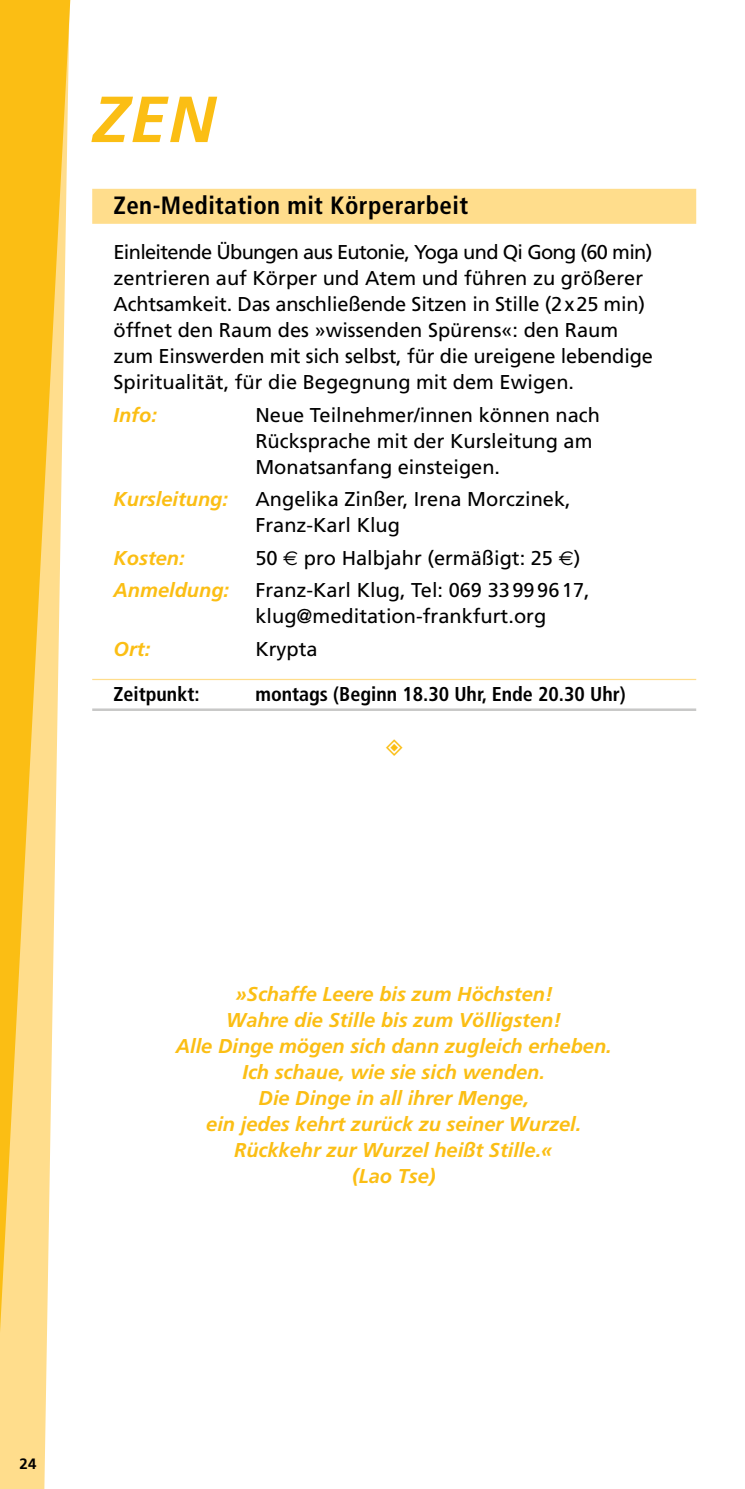
<style>
.page{position:relative;width:745px;height:1489px;background:#fff}
.page>*{position:absolute;margin:0;border:0;box-sizing:border-box;transform-origin:0 0}
.medi_rubrik{font:italic 700 65px "Frutiger";color:#fbbe14}
.medi_kurs_Überschrif{font:700 condensed 25px "Frutiger";letter-spacing:.015em;color:#000}
.medi__einleitungs_Fl{font:20px/26px "Frutiger";letter-spacing:-.01em;color:#000}
.medi_2012_infotext{font:20px/26px "Frutiger";color:#000}
._2016_meditext_zitat{font:italic 700 20px "Frutiger";color:#fbbe14}
.medi_2012_zeitpunkt{font:700 condensed 20px "Frutiger";color:#000}
.medi_2012_infotext-2{font:italic 700 20px "Frutiger";color:#fbbe14}
.t1{font:700 15px "Frutiger";color:#000}
.s1{font-family:"Euro Sans"}
</style>
<div class="page">
<div style="left:92px;top:189px;width:603px;height:35px;background:#ffdd8c"></div>
<hr style="left:92px;top:678px;width:603px;height:2px;background:#ffdd8c">
<hr style="left:92px;top:708px;width:603px;height:3px;background:#c8c8c7">
<svg style="left:0;top:0;width:71px;height:1488px"></svg>
<p class="medi_rubrik" style="left:92px;top:81px;width:125px">ZEN</p>
<p class="medi_kurs_Überschrif" style="left:113px;top:190px;width:356px">Zen-Meditation mit Körperarbeit</p>
<p class="medi__einleitungs_Fl" style="left:113px;top:239px;width:540px">Einleitende Übungen aus Eutonie, Yoga und Qi Gong (60 min) zentrieren auf Körper und Atem und führen zu größerer Achtsamkeit. Das anschließende Sitzen in Stille (2x25 min) öffnet den Raum des »wissenden Spürens«: den Raum zum Einswerden mit sich selbst, für die ureigene lebendige Spiritualität, für die Begegnung mit dem Ewigen.</p>
<p class="medi_2012_infotext-2" style="left:113px;top:403px;width:45px">Info:</p>
<p class="medi_2012_infotext" style="left:255px;top:401px;width:346px">Neue Teilnehmer/innen können nach<br>Rücksprache mit der Kursleitung am<br>Monatsanfang einsteigen.</p>
<p class="medi_2012_infotext-2" style="left:113px;top:487px;width:116px">Kursleitung:</p>
<p class="medi_2012_infotext" style="left:255px;top:486px;width:316px">Angelika Zinßer, Irena Morczinek,<br>Franz-Karl Klug</p>
<p class="medi_2012_infotext-2" style="left:113px;top:546px;width:73px">Kosten:</p>
<p class="medi_2012_infotext" style="left:255px;top:544px;width:326px">50 <span class="s1">€</span> pro Halbjahr (ermäßigt: 25 <span class="s1">€</span>)</p>
<p class="medi_2012_infotext-2" style="left:113px;top:578px;width:117px">Anmeldung:</p>
<p class="medi_2012_infotext" style="left:255px;top:577px;width:335px">Franz-Karl Klug, Tel: 069 33999617, klug@meditation-frankfurt.org</p>
<p class="medi_2012_infotext-2" style="left:113px;top:637px;width:38px">Ort:</p>
<p class="medi_2012_infotext" style="left:255px;top:635px;width:64px">Krypta</p>
<p class="medi_2012_zeitpunkt" style="left:113px;top:682px;width:87px">Zeitpunkt:</p>
<p class="medi_2012_zeitpunkt" style="left:255px;top:682px;width:371px">montags (Beginn 18.30 Uhr, Ende 20.30 Uhr)</p>
<p class="t1" style="left:20px;top:1454px;width:18px">24</p>
<p class="_2016_meditext_zitat" style="left:234px;top:981px;width:319px">»Schaffe Leere bis zum Höchsten!</p>
<p class="_2016_meditext_zitat" style="left:226px;top:1007px;width:336px">Wahre die Stille bis zum Völligsten!</p>
<p class="_2016_meditext_zitat" style="left:175px;top:1033px;width:437px">Alle Dinge mögen sich dann zugleich erheben.</p>
<p class="_2016_meditext_zitat" style="left:242px;top:1059px;width:304px">Ich schaue, wie sie sich wenden.</p>
<p class="_2016_meditext_zitat" style="left:258px;top:1085px;width:272px">Die Dinge in all ihrer Menge,</p>
<p class="_2016_meditext_zitat" style="left:206px;top:1111px;width:376px">ein jedes kehrt zurück zu seiner Wurzel.</p>
<p class="_2016_meditext_zitat" style="left:234px;top:1137px;width:320px">Rückkehr zur Wurzel heißt Stille.«</p>
<p class="_2016_meditext_zitat" style="left:352px;top:1163px;width:85px">(Lao Tse)</p>
</div>
